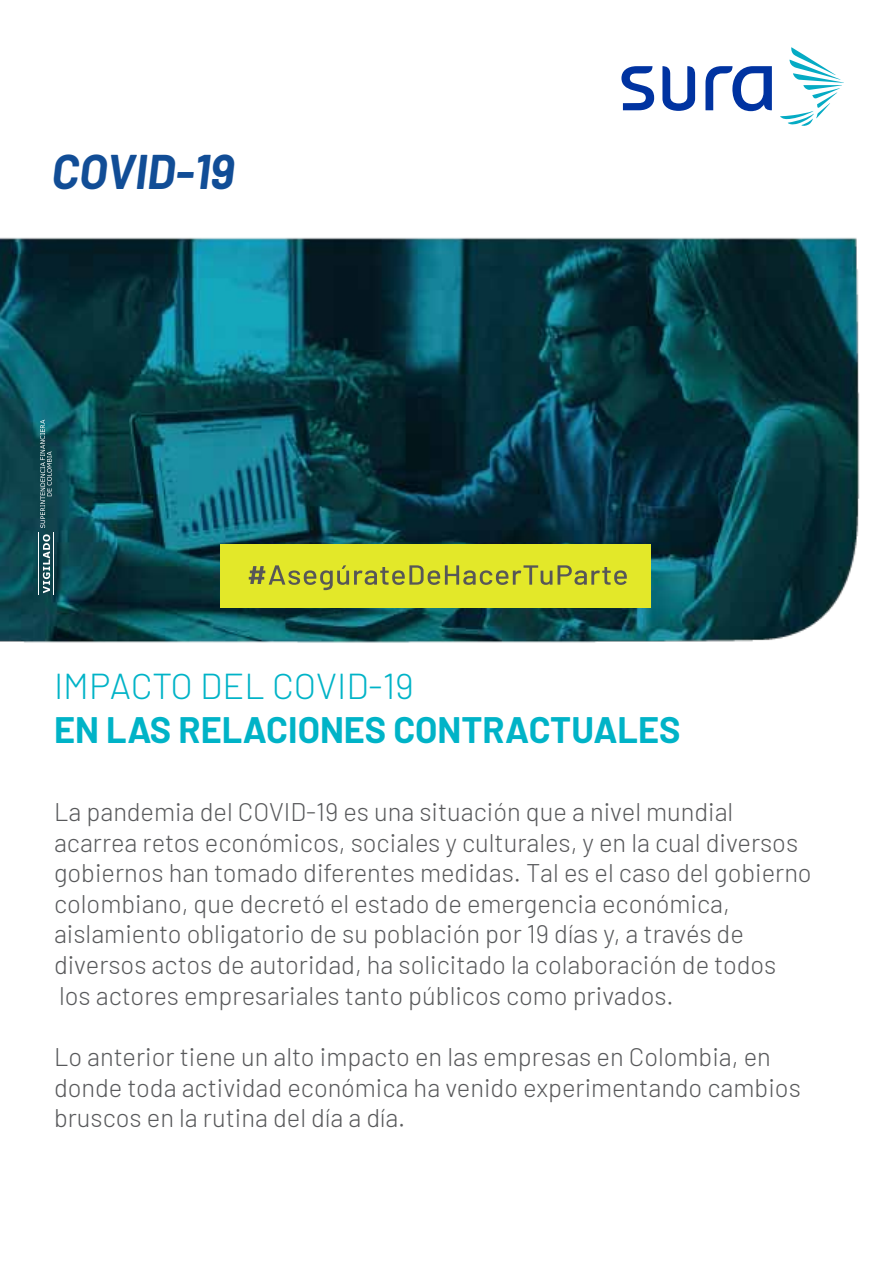
<style>
.page{position:relative;width:893px;height:1263px;background:#fff}
.page>*{position:absolute;margin:0;border:0;box-sizing:border-box;transform-origin:0 0}
.t1{font:italic 700 47.55px "Barlow";color:#114d96}
.t2{font:700 36px "Barlow";color:#00b3c7}
.t3{font:300 36px "Barlow";color:#00b3c7}
.t4{font:300 25.5px/30.6px "Barlow";color:#58595b}
</style>
<div class="page">
<img style="left:0;top:237px;width:860px;height:406px">
<svg style="left:621px;top:66px;width:151px;height:45px"></svg>
<svg style="left:780px;top:47px;width:64px;height:79px"></svg>
<svg style="left:43px;top:534px;width:7px;height:59px"></svg>
<hr style="left:38px;top:532px;width:1px;height:63px;background:#fff">
<hr style="left:53px;top:532px;width:1px;height:63px;background:#fff">
<svg style="left:40px;top:420px;width:12px;height:108px"></svg>
<div style="left:220px;top:544px;width:431px;height:63px;background:#e3e829"></div>
<svg style="left:249px;top:565px;width:378px;height:25px"></svg>
<h1 class="t1" style="left:52px;top:136px;width:184px">COVID-19</h1>
<h2 class="t3" style="left:54px;top:660px;width:361px">IMPACTO DEL COVID-19</h2>
<h2 class="t2" style="left:54px;top:703px;width:628px">EN LAS RELACIONES CONTRACTUALES</h2>
<p class="t4" style="left:54px;top:795px;width:759px">La pandemia del COVID-19 es una situación que a nivel mundial acarrea retos económicos, sociales y culturales, y en la cual diversos gobiernos han tomado diferentes medidas. Tal es el caso del gobierno colombiano, que decretó el estado de emergencia económica, aislamiento obligatorio de su población por 19 días y, a través de diversos actos de autoridad, ha solicitado la colaboración de todos los actores empresariales tanto públicos como privados.</p>
<p class="t4" style="left:54px;top:1039px;width:748px">Lo anterior tiene un alto impacto en las empresas en Colombia, en donde toda actividad económica ha venido experimentando cambios bruscos en la rutina del día a día.</p>
</div>
